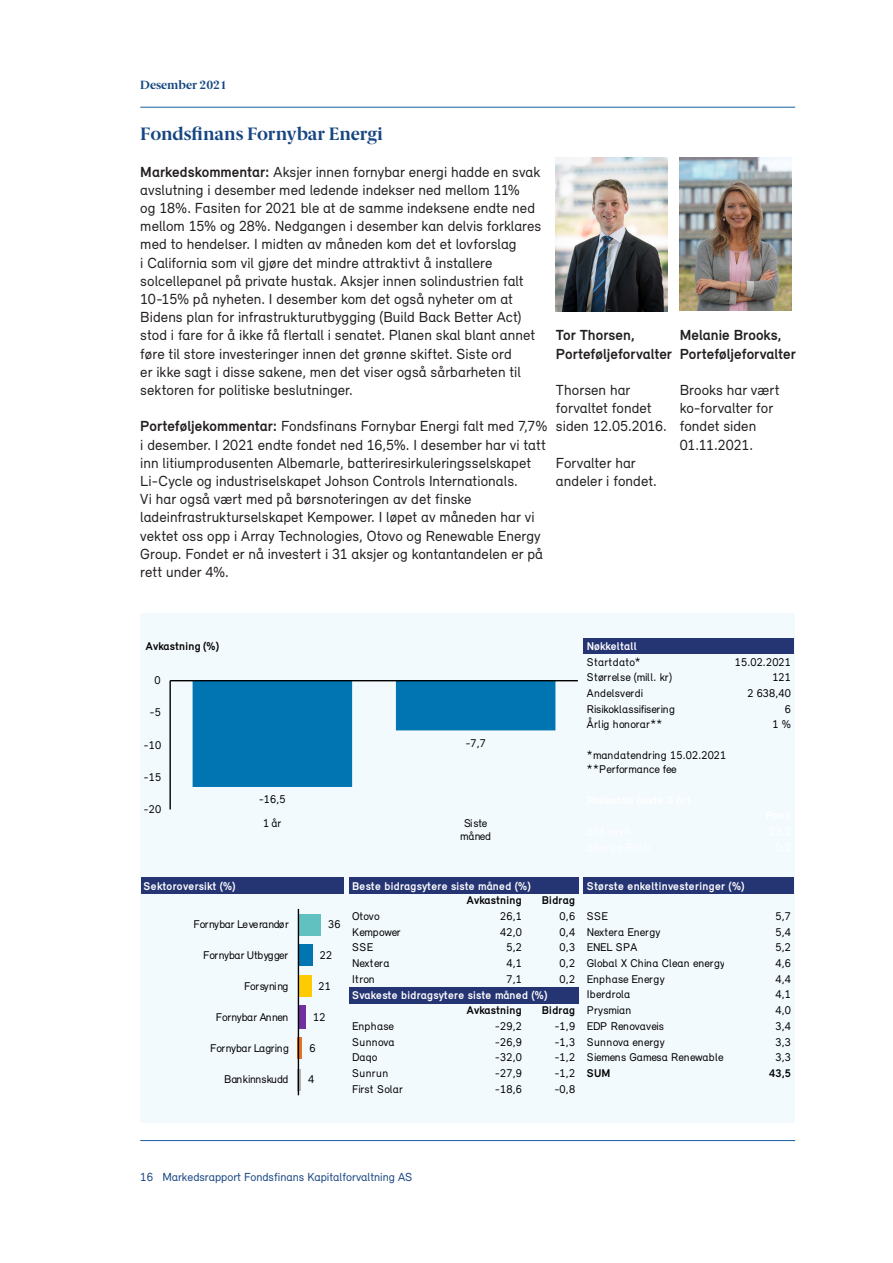
<style>
.page{position:relative;width:893px;height:1263px;background:#fff}
.page>*{position:absolute;margin:0;border:0;box-sizing:border-box;transform-origin:0 0}
.Brødtekst{font:700 18px "Berlingske Serif";letter-spacing:-.005em;color:#174682}
.Brødtekst-2{font:15px/18.1px "Relevant";letter-spacing:.005em;color:#231f20}
.Brødtekst-3{font:700 15px "Relevant";letter-spacing:.005em;color:#231f20}
.t1{font:12px "Relevant";color:#174682}
.t2{font:700 12px "Berlingske Serif";color:#174682}
.t3{font:11.55px/15.8px "Relevant";letter-spacing:.01em;color:#000}
.t4{font:700 11.55px/14.7px "Relevant";letter-spacing:.03em;color:#fff}
.t5{font:11.55px "Relevant";letter-spacing:-.015em;color:#000}
.t6{font:11.55px "Relevant";letter-spacing:-.025em;color:#000}
.t7{font:700 11.55px "Relevant";letter-spacing:.025em;color:#000}
.t8{font:11.55px "Relevant";letter-spacing:.035em;color:#000}
.t9{font:11.55px "Relevant";letter-spacing:.03em;color:#000}
.t10{font:11.55px "Relevant";letter-spacing:-.02em;color:#000}
.t11{font:11.55px "Relevant";letter-spacing:-.035em;color:#000}
.t12{font:11.55px/12.8px "Relevant";letter-spacing:-.03em;color:#000;text-align:center}
.t13{font:11.55px "Relevant";letter-spacing:.04em;color:#000}
.s1{font-weight:700}
.s2{color:#000}
</style>
<div class="page">
<div style="left:140px;top:613px;width:655px;height:510px;background:#f3fafe"></div>
<div style="left:584px;top:638px;width:210px;height:16px;background:#253472"></div>
<div style="left:141px;top:877px;width:203px;height:17px;background:#253472"></div>
<div style="left:349px;top:877px;width:229px;height:17px;background:#253472"></div>
<div style="left:584px;top:877px;width:210px;height:17px;background:#253472"></div>
<div style="left:349px;top:987px;width:229px;height:17px;background:#253472"></div>
<svg style="left:193px;top:681px;width:362px;height:106px"></svg>
<hr style="left:169px;top:681px;width:2px;height:128px;background:#000">
<hr style="left:170px;top:680px;width:408px;height:1px;background:#000">
<div style="left:298px;top:914px;width:23px;height:22px;background:#61c0c0"></div>
<div style="left:298px;top:975px;width:13px;height:22px;background:#feca03"></div>
<svg style="left:299px;top:1006px;width:6px;height:23px"></svg>
<svg style="left:299px;top:1037px;width:3px;height:22px"></svg>
<hr style="left:298px;top:1068px;width:3px;height:22px;background:#b3b4b3">
<div style="left:298px;top:944px;width:14px;height:22px;background:#0175b1"></div>
<hr style="left:298px;top:909px;width:1px;height:186px;background:#000">
<img style="left:556px;top:158px;width:112px;height:153px">
<img style="left:680px;top:158px;width:112px;height:153px">
<hr style="left:140px;top:107px;width:655px;height:1px;background:#175d9e">
<hr style="left:140px;top:1140px;width:655px;height:1px;background:#175d9e">
<p class="t2" style="left:140px;top:75px;width:88px">Desember 2021</p>
<p class="Brødtekst" style="left:140px;top:119px;width:244px">Fondsfinans Fornybar Energi</p>
<p class="Brødtekst-2" style="left:140px;top:162px;width:403px"><span class="s1">Markedskommentar:</span> Aksjer innen fornybar energi hadde en svak avslutning i desember med ledende indekser ned mellom 11%<br>og 18%. Fasiten for 2021 ble at de samme indeksene endte ned mellom 15% og 28%. Nedgangen i desember kan delvis forklares med to hendelser. I midten av måneden kom det et lovforslag<br>i California som vil gjøre det mindre attraktivt å installere solcellepanel på private hustak. Aksjer innen solindustrien falt 10-15% på nyheten. I desember kom det også nyheter om at Bidens plan for infrastrukturutbygging (Build Back Better Act) stod i fare for å ikke få flertall i senatet. Planen skal blant annet føre til store investeringer innen det grønne skiftet. Siste ord<br>er ikke sagt i disse sakene, men det viser også sårbarheten til sektoren for politiske beslutninger.</p>
<p class="Brødtekst-2" style="left:140px;top:417px;width:409px"><span class="s1">Porteføljekommentar:</span> Fondsfinans Fornybar Energi falt med 7,7% i desember. I 2021 endte fondet ned 16,5%. I desember har vi tatt inn litiumprodusenten Albemarle, batteriresirkuleringsselskapet Li-Cycle og industriselskapet Johson Controls Internationals.<br>Vi har også vært med på børsnoteringen av det finske ladeinfrastrukturselskapet Kempower. I løpet av måneden har vi vektet oss opp i Array Technologies, Otovo og Renewable Energy Group. Fondet er nå investert i 31 aksjer og kontantandelen er på rett under 4%.</p>
<p class="Brødtekst-3" style="left:556px;top:326px;width:81px">Tor Thorsen,</p>
<p class="Brødtekst-3" style="left:556px;top:344px;width:118px">Porteføljeforvalter</p>
<p class="Brødtekst-2" style="left:556px;top:381px;width:97px">Thorsen har forvaltet fondet</p>
<p class="Brødtekst-2" style="left:556px;top:417px;width:112px">siden 12.05.2016.</p>
<p class="Brødtekst-2" style="left:556px;top:453px;width:102px">Forvalter har andeler i fondet.</p>
<p class="Brødtekst-3" style="left:680px;top:326px;width:104px">Melanie Brooks,</p>
<p class="Brødtekst-3" style="left:680px;top:344px;width:118px">Porteføljeforvalter</p>
<p class="Brødtekst-2" style="left:680px;top:381px;width:101px">Brooks har vært ko-forvalter for fondet siden<br>01.11.2021.</p>
<p class="t7" style="left:146px;top:639px;width:75px">Avkastning (%)</p>
<p class="t3" style="left:155px;top:672px;width:8px">0</p>
<p class="t3" style="left:150px;top:704px;width:13px">-5</p>
<p class="t3" style="left:144px;top:737px;width:19px">-10</p>
<p class="t3" style="left:144px;top:769px;width:19px">-15</p>
<p class="t3" style="left:144px;top:801px;width:19px">-20</p>
<p class="t3" style="left:259px;top:791px;width:29px">-16,5</p>
<p class="t3" style="left:465px;top:735px;width:22px">-7,7</p>
<p class="t3" style="left:263px;top:815px;width:20px">1 år</p>
<p class="t12" style="left:460px;top:816px;width:32px">Siste måned</p>
<p class="t4" style="left:587px;top:638px;width:51px">Nøkkeltall</p>
<p class="t3" style="left:587px;top:653px;width:90px">Startdato*<br>Størrelse (mill. kr)<br>Andelsverdi<br>Risikoklassifisering<br>Årlig honorar**</p>
<p class="t3" style="left:587px;top:747px;width:141px;line-height:14.7px">*mandatendring 15.02.2021 **Performance fee</p>
<p class="t3" style="left:735px;top:653px;width:58px;text-align:right">15.02.2021<br>121<br>2 638,40<br>6</p>
<p class="t3" style="left:772px;top:716px;width:20px">1 %</p>
<p class="t4" style="left:467px;top:878px;width:65px;text-indent:-115px">Beste bidragsytere siste måned (%)<br><span class="s2">Avkastning</span></p>
<p class="t4" style="left:144px;top:878px;width:94px">Sektoroversikt (%)</p>
<p class="t4" style="left:587px;top:878px;width:159px">Største enkeltinvesteringer (%)</p>
<p class="t7" style="left:542px;top:893px;width:35px">Bidrag</p>
<p class="t6" style="left:193px;top:917px;width:97px">Fornybar Leverandør</p>
<p class="t10" style="left:203px;top:948px;width:87px">Fornybar Utbygger</p>
<p class="t6" style="left:244px;top:979px;width:46px">Forsyning</p>
<p class="t11" style="left:216px;top:1010px;width:74px">Fornybar Annen</p>
<p class="t3" style="left:210px;top:1040px;width:80px">Fornybar Lagring</p>
<p class="t3" style="left:224px;top:1071px;width:66px">Bankinnskudd</p>
<p class="t3" style="left:328px;top:916px;width:14px">36</p>
<p class="t3" style="left:320px;top:947px;width:14px">22</p>
<p class="t3" style="left:319px;top:978px;width:14px">21</p>
<p class="t3" style="left:313px;top:1009px;width:14px">12</p>
<p class="t3" style="left:309px;top:1040px;width:8px">6</p>
<p class="t3" style="left:308px;top:1071px;width:8px">4</p>
<p class="t3" style="left:352px;top:908px;width:29px">Otovo</p>
<p class="t3" style="left:500px;top:908px;width:23px">26,1</p>
<p class="t3" style="left:560px;top:908px;width:50px">0,6 SSE</p>
<p class="t3" style="left:775px;top:908px;width:17px">5,7</p>
<p class="t6" style="left:352px;top:925px;width:50px">Kempower</p>
<p class="t3" style="left:500px;top:924px;width:23px">42,0</p>
<p class="t3" style="left:560px;top:924px;width:102px">0,4 Nextera Energy</p>
<p class="t3" style="left:775px;top:924px;width:17px">5,4</p>
<p class="t3" style="left:352px;top:939px;width:23px">SSE</p>
<p class="t3" style="left:506px;top:939px;width:17px">5,2</p>
<p class="t3" style="left:560px;top:939px;width:79px">0,3 ENEL SPA</p>
<p class="t3" style="left:775px;top:939px;width:17px">5,2</p>
<p class="t3" style="left:352px;top:955px;width:39px">Nextera</p>
<p class="t3" style="left:506px;top:955px;width:17px">4,1</p>
<p class="t3" style="left:560px;top:955px;width:167px">0,2 Global X China Clean energy</p>
<p class="t3" style="left:775px;top:955px;width:17px">4,6</p>
<p class="t3" style="left:352px;top:971px;width:24px">Itron</p>
<p class="t3" style="left:506px;top:971px;width:17px">7,1</p>
<p class="t9" style="left:560px;top:972px;width:107px">0,2 Enphase Energy</p>
<p class="t3" style="left:775px;top:971px;width:17px">4,4</p>
<p class="t4" style="left:352px;top:988px;width:197px">Svakeste bidragsytere siste måned (%)</p>
<p class="t8" style="left:587px;top:987px;width:45px">Iberdrola</p>
<p class="t3" style="left:775px;top:986px;width:17px">4,1</p>
<p class="t7" style="left:467px;top:1003px;width:56px">Avkastning</p>
<p class="t3" style="left:542px;top:1002px;width:91px"><span class="s1">Bidrag</span> Prysmian</p>
<p class="t3" style="left:775px;top:1002px;width:17px">4,0</p>
<p class="t3" style="left:352px;top:1018px;width:44px">Enphase</p>
<p class="t3" style="left:495px;top:1018px;width:29px">-29,2</p>
<p class="t5" style="left:554px;top:1019px;width:111px">-1,9 EDP Renovaveis</p>
<p class="t3" style="left:775px;top:1018px;width:17px">3,4</p>
<p class="t13" style="left:352px;top:1035px;width:44px">Sunnova</p>
<p class="t3" style="left:495px;top:1033px;width:29px">-26,9</p>
<p class="t8" style="left:554px;top:1035px;width:112px">-1,3 Sunnova energy</p>
<p class="t3" style="left:775px;top:1033px;width:17px">3,3</p>
<p class="t3" style="left:352px;top:1049px;width:27px">Daqo</p>
<p class="t3" style="left:495px;top:1049px;width:29px">-32,0</p>
<p class="t5" style="left:554px;top:1050px;width:171px">-1,2 Siemens Gamesa Renewable</p>
<p class="t3" style="left:775px;top:1049px;width:17px">3,3</p>
<p class="t3" style="left:352px;top:1065px;width:38px">Sunrun</p>
<p class="t3" style="left:495px;top:1065px;width:29px">-27,9</p>
<p class="t3" style="left:554px;top:1065px;width:57px">-1,2 <span class="s1">SUM</span></p>
<p class="t7" style="left:769px;top:1066px;width:23px">43,5</p>
<p class="t3" style="left:352px;top:1081px;width:52px">First Solar</p>
<p class="t3" style="left:495px;top:1081px;width:29px">-18,6</p>
<p class="t3" style="left:554px;top:1081px;width:22px">-0,8</p>
<p class="t1" style="left:140px;top:1169px;width:274px">16 Markedsrapport Fondsfinans Kapitalforvaltning AS</p>
</div>
